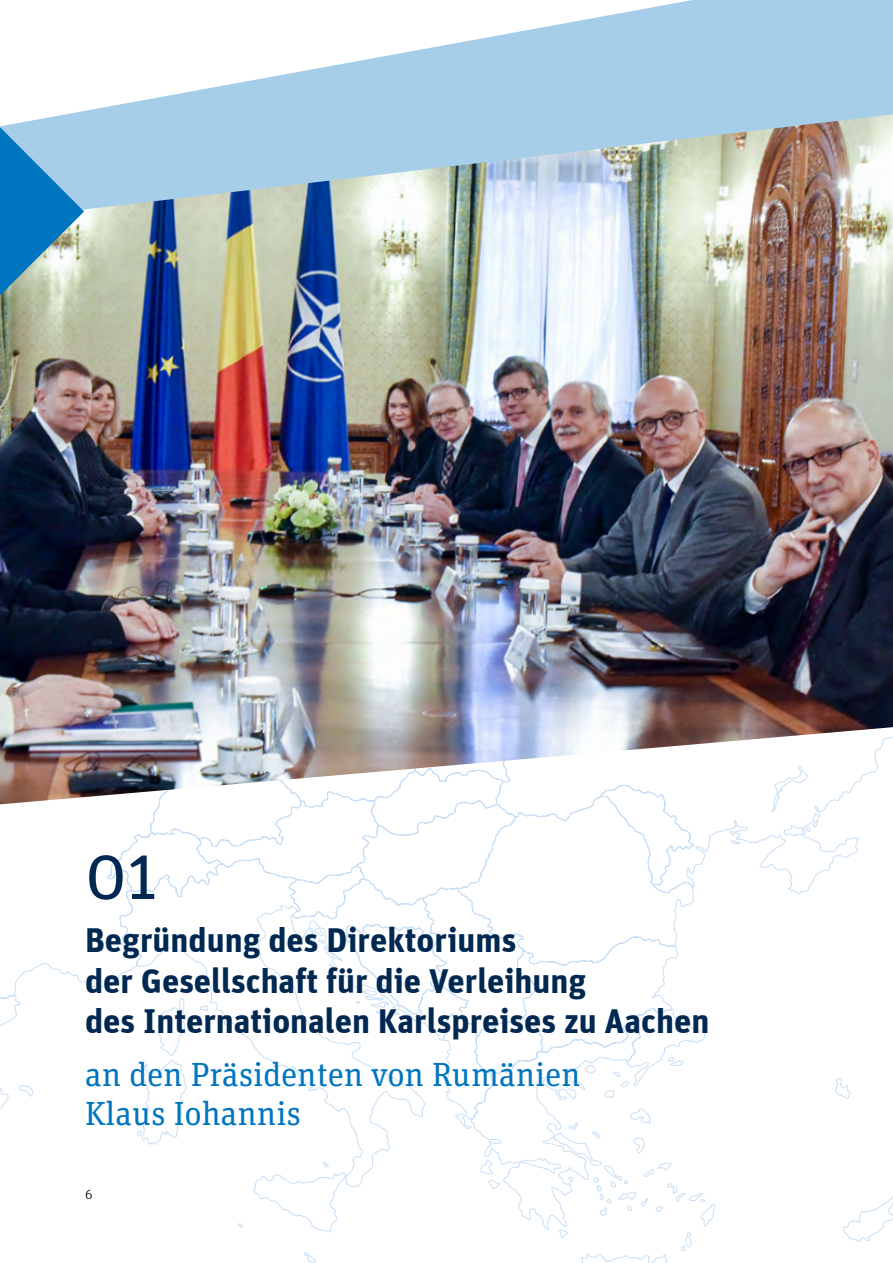
<style>
.page{position:relative;width:893px;height:1263px;background:#fff}
.page>*{position:absolute;margin:0;border:0;box-sizing:border-box;transform-origin:0 0}
.t1{font:67.5px "Unit";color:#002851}
.t2{font:700 34.5px/40.5px "Unit";color:#002851}
.t3{font:33.45px/39.8px "Unit Slab Pro";color:#0075bf}
.t4{font:300 13.5px "Unit Slab Pro";color:#000}
</style>
<div class="page">
<svg style="left:68px;top:0;width:825px;height:114px;fill:#a6cee8"></svg>
<svg style="left:0;top:804px;width:893px;height:459px"></svg>
<img style="left:0;top:114px;width:893px;height:690px">
<svg style="left:0;top:127px;width:84px;height:168px;background:#5ba2c9"></svg>
<h1 class="t1" style="left:85px;top:836px;width:74px">01</h1>
<p class="t2" style="left:85px;top:919px;width:626px">Begründung des Direktoriums<br>der Gesellschaft für die Verleihung<br>des Internationalen Karlspreises zu Aachen</p>
<p class="t3" style="left:85px;top:1053px;width:497px">an den Präsidenten von Rumänien<br>Klaus Iohannis</p>
<p class="t4" style="left:85px;top:1185px;width:9px">6</p>
</div>
